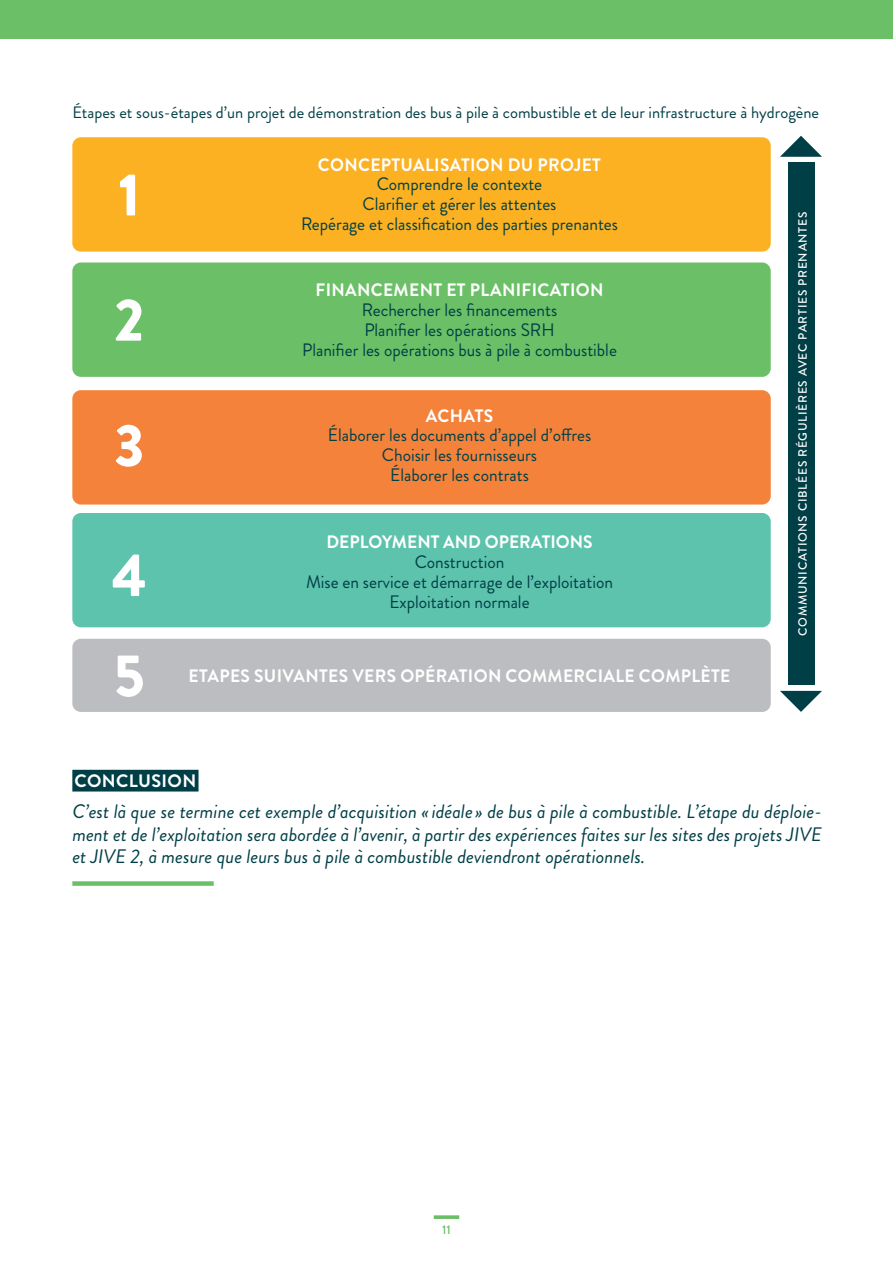
<style>
.page{position:relative;width:893px;height:1263px;background:#fff}
.page>*{position:absolute;margin:0;border:0;box-sizing:border-box;transform-origin:0 0}
._3_BODY_TEXT{font:900 60px "Brandon Grotesque";color:#fff;scale:.96 1}
._2_TEXT_INTRO_CONCLU{font:italic 19.5px/22.5px "Brandon Grotesque";color:#003f46;text-align:justify}
._3_BODY_TEXT-2{font:18px "Brandon Grotesque";color:#003f46;scale:.96 1}
._3_BODY_TEXT-3{font:700 18px "Brandon Grotesque";letter-spacing:.02em;color:#fff;scale:.96 1}
._3_BODY_TEXT-4{font:700 18px "Brandon Grotesque";color:#fff;scale:.96 1}
._2_CLASSIC_TITLE{font:700 18px "Brandon Grotesque";letter-spacing:.02em;color:#fff}
._1_TITLE_INFOGRAPHIC{font:16.5px "Brandon Grotesque";color:#003f46}
.t1{font:500 12.6px "Brandon Grotesque";color:#6bc067}
._3_BODY_TEXT-5{font:500 12px "Brandon Grotesque";letter-spacing:.06em;color:#fff}
</style>
<div class="page">
<div style="left:0;top:0;width:893px;height:39px;background:#6bc067"></div>
<svg style="left:434px;top:1215px;width:25px;height:4px"></svg>
<div style="left:72px;top:137px;width:699px;height:115px;background:#fbb121;border-radius:9px"></div>
<div style="left:72px;top:262px;width:699px;height:115px;background:#6bc067;border-radius:9px"></div>
<div style="left:72px;top:390px;width:699px;height:114px;background:#f4823b;border-radius:9px"></div>
<div style="left:72px;top:513px;width:699px;height:114px;background:#5dc3ad;border-radius:9px"></div>
<div style="left:72px;top:639px;width:699px;height:73px;background:#bcbdc0;border-radius:9px"></div>
<div style="left:788px;top:163px;width:26px;height:522px;background:#003f46"></div>
<svg style="left:780px;top:136px;width:42px;height:21px"></svg>
<svg style="left:780px;top:691px;width:42px;height:21px"></svg>
<div style="left:72px;top:770px;width:127px;height:21px;background:#003f46"></div>
<div style="left:72px;top:881px;width:142px;height:5px;background:#6bc067"></div>
<p class="_1_TITLE_INFOGRAPHIC" style="left:72px;top:101px;width:748px">Étapes et sous-étapes d’un projet de démonstration des bus à pile à combustible et de leur infrastructure à hydrogène</p>
<p class="_3_BODY_TEXT" style="left:118px;top:152px;width:24px">1</p>
<p class="_3_BODY_TEXT" style="left:114px;top:277px;width:33px">2</p>
<p class="_3_BODY_TEXT" style="left:114px;top:403px;width:33px">3</p>
<p class="_3_BODY_TEXT" style="left:112px;top:533px;width:38px">4</p>
<p class="_3_BODY_TEXT-3" style="left:318px;top:152px;width:296px">CONCEPTUALISATION DU PROJET</p>
<p class="_3_BODY_TEXT-2" style="left:377px;top:172px;width:174px">Comprendre le contexte</p>
<p class="_3_BODY_TEXT-2" style="left:363px;top:192px;width:203px">Clarifier et gérer les attentes</p>
<p class="_3_BODY_TEXT-2" style="left:301px;top:212px;width:332px">Repérage et classification des parties prenantes</p>
<p class="_3_BODY_TEXT-3" style="left:315px;top:277px;width:301px">FINANCEMENT ET PLANIFICATION</p>
<p class="_3_BODY_TEXT-2" style="left:362px;top:297px;width:205px">Rechercher les financements</p>
<p class="_3_BODY_TEXT-2" style="left:364px;top:317px;width:200px">Planifier les opérations SRH</p>
<p class="_3_BODY_TEXT-2" style="left:302px;top:337px;width:329px">Planifier les opérations bus à pile à combustible</p>
<p class="_3_BODY_TEXT-3" style="left:426px;top:403px;width:72px">ACHATS</p>
<p class="_3_BODY_TEXT-2" style="left:328px;top:423px;width:276px">Élaborer les documents d’appel d’offres</p>
<p class="_3_BODY_TEXT-2" style="left:382px;top:443px;width:163px">Choisir les fournisseurs</p>
<p class="_3_BODY_TEXT-2" style="left:390px;top:463px;width:146px">Élaborer les contrats</p>
<p class="_3_BODY_TEXT-4" style="left:326px;top:529px;width:279px">DEPLOYMENT AND OPERATIONS</p>
<p class="_3_BODY_TEXT-2" style="left:415px;top:549px;width:95px">Construction</p>
<p class="_3_BODY_TEXT-2" style="left:306px;top:569px;width:321px">Mise en service et démarrage de l’exploitation</p>
<p class="_3_BODY_TEXT-2" style="left:389px;top:589px;width:147px">Exploitation normale</p>
<p class="_3_BODY_TEXT" style="left:114px;top:633px;width:33px">5</p>
<p class="_3_BODY_TEXT-3" style="left:189px;top:664px;width:566px">ETAPES SUIVANTES VERS OPÉRATION COMMERCIALE COMPLÈTE</p>
<p class="_3_BODY_TEXT-5" style="left:794px;top:636px;width:425px;rotate:-90deg">COMMUNICATIONS CIBLÉES RÉGULIÈRES AVEC PARTIES PRENANTES</p>
<p class="_2_CLASSIC_TITLE" style="left:75px;top:768px;width:123px">CONCLUSION</p>
<p class="_2_TEXT_INTRO_CONCLU" style="left:72px;top:801px;width:751px">C’est là que se termine cet exemple d’acquisition «idéale » de bus à pile à combustible. L’étape du déploie&shy;ment et de l’exploitation sera abordée à l’avenir, à partir des expériences faites sur les sites des projets JIVE et JIVE 2, à mesure que leurs bus à pile à combustible deviendront opérationnels.</p>
<p class="t1" style="left:442px;top:1221px;width:10px">11</p>
</div>
